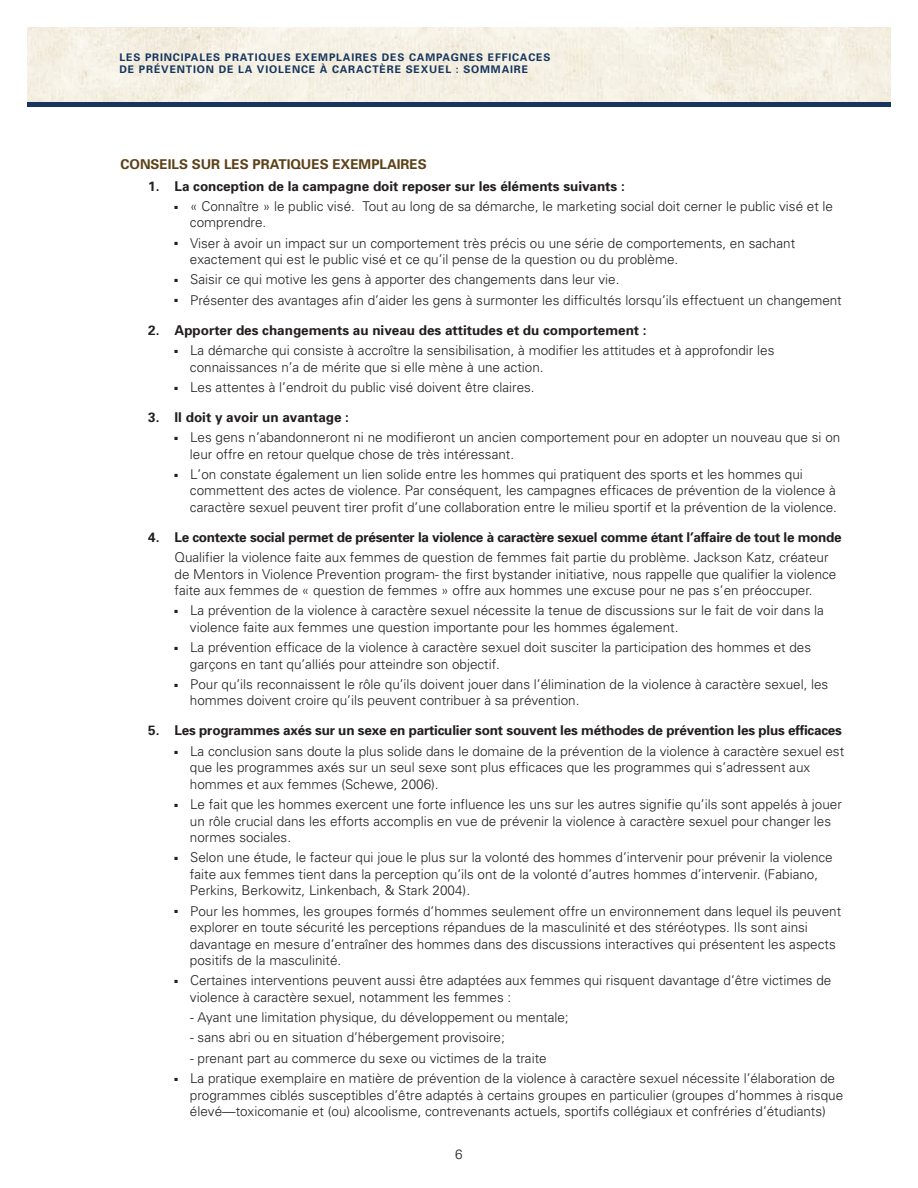
<style>
.page{position:relative;width:918px;height:1188px;background:#fff}
.page>*{position:absolute;margin:0;border:0;box-sizing:border-box;transform-origin:0 0}
.t1{font:300 13.5px/16.5px "Univers";color:#231f20}
.t2{font:700 13.5px "Univers";letter-spacing:-.015em;color:#231f20}
.t3{font:700 13.5px "Univers";color:#5d4117}
.t4{font:700 10.5px/12.6px "Univers";letter-spacing:.08em;color:#16365f}
</style>
<div class="page">
<img style="left:27px;top:27px;width:864px;height:75px">
<div style="left:27px;top:102px;width:864px;height:5px;background:#16365f"></div>
<p class="t4" style="left:120px;top:51px;width:432px">LES PRINCIPALES PRATIQUES EXEMPLAIRES DES CAMPAGNES EFFICACES<br>DE PRÉVENTION DE LA VIOLENCE À CARACTÈRE SEXUEL : SOMMAIRE</p>
<p class="t3" style="left:121px;top:159px;width:308px">CONSEILS SUR LES PRATIQUES EXEMPLAIRES</p>
<p class="t2" style="left:148px;top:181px;width:478px">1. La conception de la campagne doit reposer sur les éléments suivants :</p>
<p class="t1" style="left:190px;top:199px;width:645px;text-indent:-15px">■ « Connaître » le public visé. Tout au long de sa démarche, le marketing social doit cerner le public visé et le comprendre.</p>
<p class="t1" style="left:190px;top:236px;width:607px;text-indent:-15px">■ Viser à avoir un impact sur un comportement très précis ou une série de comportements, en sachant exactement qui est le public visé et ce qu’il pense de la question ou du problème.</p>
<p class="t1" style="left:175px;top:273px;width:446px">■ Saisir ce qui motive les gens à apporter des changements dans leur vie.</p>
<p class="t1" style="left:175px;top:293px;width:669px">■ Présenter des avantages afin d’aider les gens à surmonter les difficultés lorsqu’ils effectuent un changement</p>
<p class="t2" style="left:148px;top:325px;width:500px">2. Apporter des changements au niveau des attitudes et du comportement :</p>
<p class="t1" style="left:190px;top:343px;width:586px;text-indent:-15px">■ La démarche qui consiste à accroître la sensibilisation, à modifier les attitudes et à approfondir les connaissances n’a de mérite que si elle mène à une action.</p>
<p class="t1" style="left:175px;top:380px;width:362px">■ Les attentes à l’endroit du public visé doivent être claires.</p>
<p class="t2" style="left:148px;top:412px;width:202px">3. Il doit y avoir un avantage :</p>
<p class="t1" style="left:190px;top:430px;width:652px;text-indent:-15px">■ Les gens n’abandonneront ni ne modifieront un ancien comportement pour en adopter un nouveau que si on leur offre en retour quelque chose de très intéressant.</p>
<p class="t1" style="left:190px;top:467px;width:649px;text-indent:-15px">■ L’on constate également un lien solide entre les hommes qui pratiquent des sports et les hommes qui commettent des actes de violence. Par conséquent, les campagnes efficaces de prévention de la violence à caractère sexuel peuvent tirer profit d’une collaboration entre le milieu sportif et la prévention de la violence.</p>
<p class="t2" style="left:148px;top:532px;width:695px">4. Le contexte social permet de présenter la violence à caractère sexuel comme étant l’affaire de tout le monde</p>
<p class="t1" style="left:175px;top:550px;width:663px">Qualifier la violence faite aux femmes de question de femmes fait partie du problème. Jackson Katz, créateur de Mentors in Violence Prevention program- the first bystander initiative, nous rappelle que qualifier la violence faite aux femmes de « question de femmes » offre aux hommes une excuse pour ne pas s’en préoccuper.</p>
<p class="t1" style="left:190px;top:604px;width:635px;text-indent:-15px">■ La prévention de la violence à caractère sexuel nécessite la tenue de discussions sur le fait de voir dans la violence faite aux femmes une question importante pour les hommes également.</p>
<p class="t1" style="left:190px;top:640px;width:623px;text-indent:-15px">■ La prévention efficace de la violence à caractère sexuel doit susciter la participation des hommes et des garçons en tant qu’alliés pour atteindre son objectif.</p>
<p class="t1" style="left:190px;top:677px;width:640px;text-indent:-15px">■ Pour qu’ils reconnaissent le rôle qu’ils doivent jouer dans l’élimination de la violence à caractère sexuel, les hommes doivent croire qu’ils peuvent contribuer à sa prévention.</p>
<p class="t2" style="left:148px;top:726px;width:695px">5. Les programmes axés sur un sexe en particulier sont souvent les méthodes de prévention les plus efficaces</p>
<p class="t1" style="left:190px;top:744px;width:656px;text-indent:-15px">■ La conclusion sans doute la plus solide dans le domaine de la prévention de la violence à caractère sexuel est que les programmes axés sur un seul sexe sont plus efficaces que les programmes qui s’adressent aux hommes et aux femmes (Schewe, 2006).</p>
<p class="t1" style="left:190px;top:797px;width:653px;text-indent:-15px">■ Le fait que les hommes exercent une forte influence les uns sur les autres signifie qu’ils sont appelés à jouer un rôle crucial dans les efforts accomplis en vue de prévenir la violence à caractère sexuel pour changer les normes sociales.</p>
<p class="t1" style="left:190px;top:850px;width:644px;text-indent:-15px">■ Selon une étude, le facteur qui joue le plus sur la volonté des hommes d’intervenir pour prévenir la violence faite aux femmes tient dans la perception qu’ils ont de la volonté d’autres hommes d’intervenir. (Fabiano,<br>Perkins, Berkowitz, Linkenbach, &amp; Stark 2004).</p>
<p class="t1" style="left:190px;top:904px;width:653px;text-indent:-15px">■ Pour les hommes, les groupes formés d’hommes seulement offre un environnement dans lequel ils peuvent explorer en toute sécurité les perceptions répandues de la masculinité et des stéréotypes. Ils sont ainsi davantage en mesure d’entraîner des hommes dans des discussions interactives qui présentent les aspects positifs de la masculinité.</p>
<p class="t1" style="left:190px;top:974px;width:643px;text-indent:-15px">■ Certaines interventions peuvent aussi être adaptées aux femmes qui risquent davantage d’être victimes de violence à caractère sexuel, notamment les femmes :</p>
<p class="t1" style="left:190px;top:1010px;width:380px">- Ayant une limitation physique, du développement ou mentale;</p>
<p class="t1" style="left:190px;top:1031px;width:316px">- sans abri ou en situation d’hébergement provisoire;</p>
<p class="t1" style="left:190px;top:1051px;width:358px">- prenant part au commerce du sexe ou victimes de la traite</p>
<p class="t1" style="left:190px;top:1071px;width:655px;text-indent:-15px">■ La pratique exemplaire en matière de prévention de la violence à caractère sexuel nécessite l’élaboration de programmes ciblés susceptibles d’être adaptés à certains groupes en particulier (groupes d’hommes à risque élevé—toxicomanie et (ou) alcoolisme, contrevenants actuels, sportifs collégiaux et confréries d’étudiants)</p>
<p class="t1" style="left:455px;top:1147px;width:9px">6</p>
</div>
